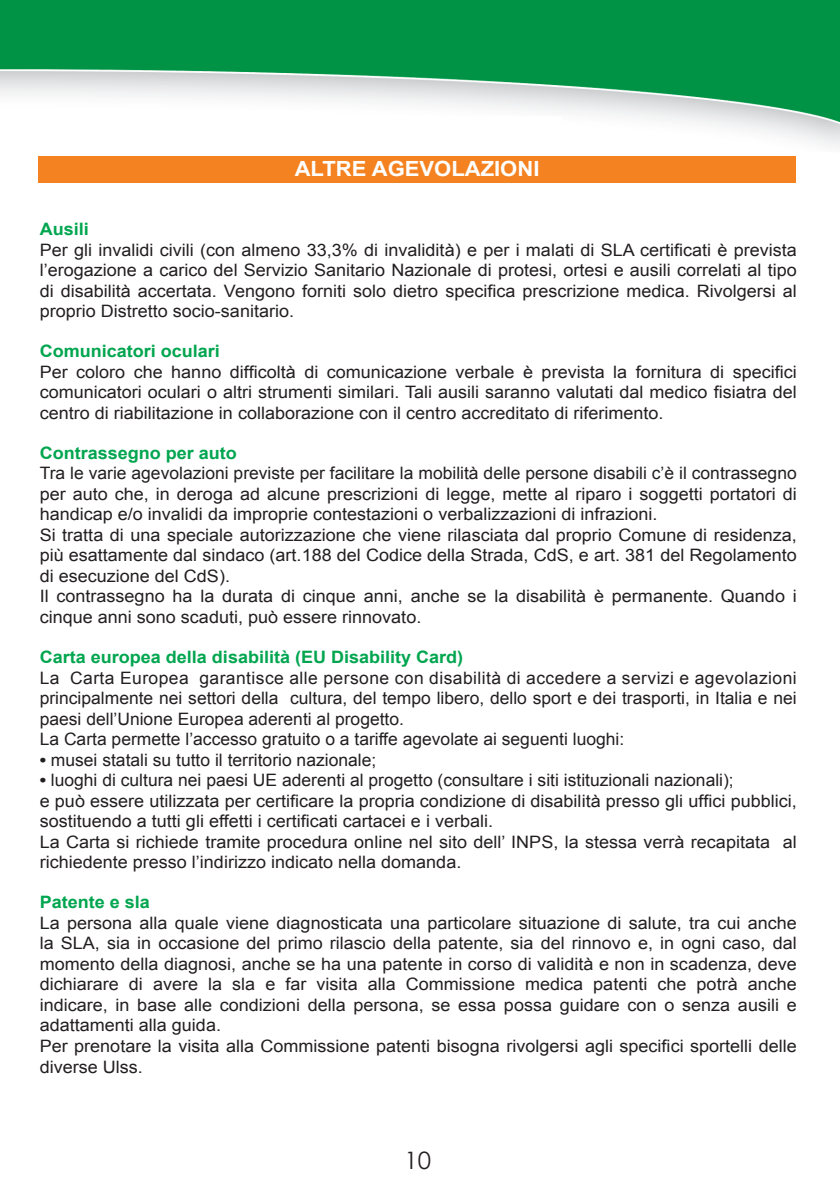
<style>
.page{position:relative;width:840px;height:1191px;background:#fff}
.page>*{position:absolute;margin:0;border:0;box-sizing:border-box;transform-origin:0 0}
.t1{font:24px "Century Gothic";color:#231f20}
.t2{font:700 20.8px "Arial";color:#fff;scale:1.05 1}
.t3{font:17.2px/20.6px "Arial";color:#231f20}
.t4{font:17.2px/20.6px "Arial";color:#231f20;text-align:justify;scale:1.05 1}
.t5{font:700 17.2px "Arial";color:#00a54f;scale:1.05 1}
.s1{font-weight:700}
</style>
<div class="page">
<img style="left:0;top:0;width:839px;height:183px">
<div style="left:38px;top:156px;width:757px;height:27px;background:#f58220"></div>
<p class="t2" style="left:294px;top:155px;width:234px">ALTRE AGEVOLAZIONI</p>
<p class="t5" style="left:40px;top:217px;width:48px">Ausili</p>
<p class="t4" style="left:40px;top:239px;width:722px">Per gli invalidi civili (con almeno 33,3% di invalidità) e per i malati di SLA certificati è prevista l’erogazione a carico del Servizio Sanitario Nazionale di protesi, ortesi e ausili correlati al tipo di disabilità accertata. Vengono forniti solo dietro specifica prescrizione medica. Rivolgersi al proprio Distretto socio-sanitario.</p>
<p class="t5" style="left:40px;top:340px;width:173px">Comunicatori oculari</p>
<p class="t4" style="left:40px;top:361px;width:722px">Per coloro che hanno difficoltà di comunicazione verbale è prevista la fornitura di specifici comunicatori oculari o altri strumenti similari. Tali ausili saranno valutati dal medico fisiatra del centro di riabilitazione in collaborazione con il centro accreditato di riferimento.</p>
<p class="t5" style="left:40px;top:441px;width:189px">Contrassegno per auto</p>
<p class="t3" style="left:40px;top:463px;width:758px">Tra le varie agevolazioni previste per facilitare la mobilità delle persone disabili c’è il contrassegno per auto che, in deroga ad alcune prescrizioni di legge, mette al riparo i soggetti portatori di handicap e/o invalidi da improprie contestazioni o verbalizzazioni di infrazioni.<br>Si tratta di una speciale autorizzazione che viene rilasciata dal proprio Comune di residenza, più esattamente dal sindaco (art.188 del Codice della Strada, CdS, e art. 381 del Regolamento di esecuzione del CdS).<br>Il contrassegno ha la durata di cinque anni, anche se la disabilità è permanente. Quando i cinque anni sono scaduti, può essere rinnovato.</p>
<p class="t5" style="left:40px;top:645px;width:404px">Carta europea della disabilità (EU Disability Card)</p>
<p class="t3" style="left:40px;top:667px;width:758px">La Carta Europea garantisce alle persone con disabilità di accedere a servizi e agevolazioni principalmente nei settori della cultura, del tempo libero, dello sport e dei trasporti, in Italia e nei paesi dell’Unione Europea aderenti al progetto.<br>La Carta permette l’accesso gratuito o a tariffe agevolate ai seguenti luoghi:</p>
<p class="t3" style="left:40px;top:749px;width:338px"><span class="s1">•</span> musei statali su tutto il territorio nazionale;</p>
<p class="t3" style="left:40px;top:770px;width:758px"><span class="s1">•</span> luoghi di cultura nei paesi UE aderenti al progetto (consultare i siti istituzionali nazionali);<br>e può essere utilizzata per certificare la propria condizione di disabilità presso gli uffici pubblici, sostituendo a tutti gli effetti i certificati cartacei e i verbali.<br>La Carta si richiede tramite procedura online nel sito dell’ INPS, la stessa verrà recapitata al richiedente presso l’indirizzo indicato nella domanda.</p>
<p class="t5" style="left:40px;top:890px;width:106px">Patente e sla</p>
<p class="t4" style="left:40px;top:912px;width:722px;text-align:left">La persona alla quale viene diagnosticata una particolare situazione di salute, tra cui anche la SLA, sia in occasione del primo rilascio della patente, sia del rinnovo e, in ogni caso, dal momento della diagnosi, anche se ha una patente in corso di validità e non in scadenza, deve dichiarare di avere la sla e far visita alla Commissione medica patenti che potrà anche indicare, in base alle condizioni della persona, se essa possa guidare con o senza ausili e adattamenti alla guida.<br>Per prenotare la visita alla Commissione patenti bisogna rivolgersi agli specifici sportelli delle diverse Ulss.</p>
<h1 class="t1" style="left:404px;top:1146px;width:28px">10</h1>
</div>
